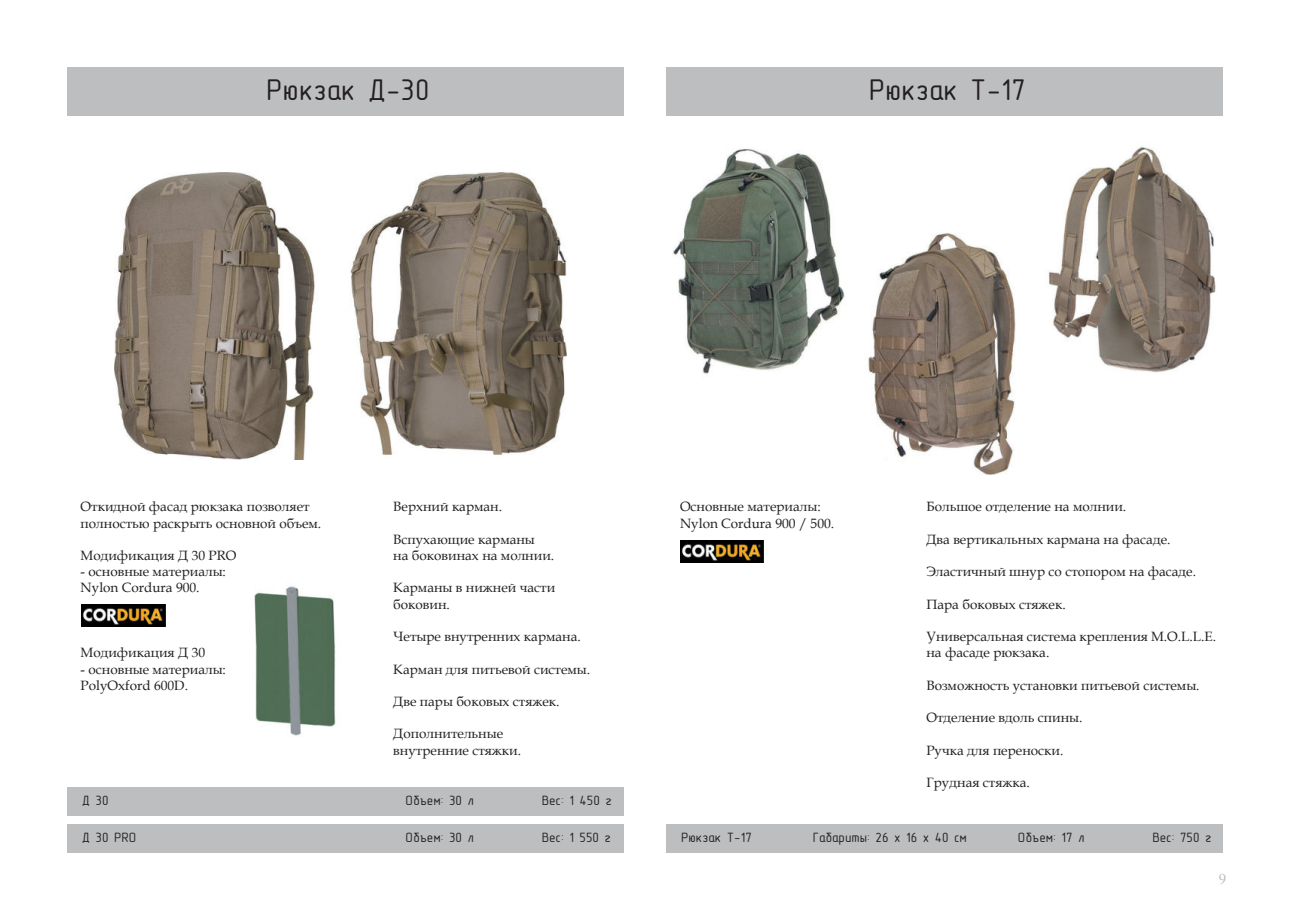
<style>
.page{position:relative;width:1289px;height:919px;background:#fff}
.page>*{position:absolute;margin:0;border:0;box-sizing:border-box;transform-origin:0 0}
.t1{font:30px "GOST Type B";color:#231f20}
.t2{font:15px "Times New Roman";color:#bcbec0}
.t3{font:13.5px/16.2px "Book Antiqua";color:#231f20}
.t4{font:13.5px "GOST Type B";color:#231f20}
</style>
<div class="page">
<div style="left:666px;top:67px;width:556px;height:49px;background:#bcbec0"></div>
<div style="left:666px;top:823px;width:556px;height:29px;background:#bcbec0"></div>
<img style="left:680px;top:540px;width:83px;height:22px">
<img style="left:672px;top:146px;width:544px;height:328px">
<div style="left:67px;top:67px;width:556px;height:49px;background:#bcbec0"></div>
<div style="left:67px;top:823px;width:556px;height:29px;background:#bcbec0"></div>
<div style="left:67px;top:787px;width:556px;height:28px;background:#bcbec0"></div>
<img style="left:82px;top:604px;width:83px;height:22px">
<img style="left:254px;top:586px;width:82px;height:150px">
<img style="left:114px;top:172px;width:452px;height:287px">
<h1 class="t1" style="left:266px;top:74px;width:165px">Рюкзак Д-30</h1>
<h1 class="t1" style="left:868px;top:74px;width:158px">Рюкзак Т-17</h1>
<p class="t3" style="left:81px;top:498px;width:242px">Откидной фасад рюкзака позволяет полностью раскрыть основной объем.</p>
<p class="t3" style="left:81px;top:547px;width:157px">Модификация Д 30 PRO</p>
<p class="t3" style="left:81px;top:563px;width:147px">- основные материалы:<br>Nylon Cordura 900.</p>
<p class="t3" style="left:81px;top:644px;width:126px">Модификация Д 30</p>
<p class="t3" style="left:81px;top:660px;width:147px">- основные материалы:<br>PolyOxford 600D.</p>
<p class="t3" style="left:393px;top:498px;width:110px">Верхний карман.</p>
<p class="t3" style="left:393px;top:531px;width:162px">Вспухающие карманы<br>на боковинах на молнии.</p>
<p class="t3" style="left:393px;top:579px;width:163px">Карманы в нижней части боковин.</p>
<p class="t3" style="left:393px;top:628px;width:189px">Четыре внутренних кармана.</p>
<p class="t3" style="left:393px;top:660px;width:198px">Карман для питьевой системы.</p>
<p class="t3" style="left:393px;top:693px;width:168px">Две пары боковых стяжек.</p>
<p class="t3" style="left:393px;top:725px;width:129px">Дополнительные внутренние стяжки.</p>
<p class="t3" style="left:680px;top:498px;width:156px">Основные материалы:<br>Nylon Cordura 900 / 500.</p>
<p class="t3" style="left:926px;top:498px;width:201px">Большое отделение на молнии.</p>
<p class="t3" style="left:926px;top:531px;width:245px">Два вертикальных кармана на фасаде.</p>
<p class="t3" style="left:926px;top:563px;width:271px">Эластичный шнур со стопором на фасаде.</p>
<p class="t3" style="left:926px;top:595px;width:141px">Пара боковых стяжек.</p>
<p class="t3" style="left:926px;top:628px;width:291px">Универсальная система крепления M.O.L.L.E. на фасаде рюкзака.</p>
<p class="t3" style="left:926px;top:676px;width:275px">Возможность установки питьевой системы.</p>
<p class="t3" style="left:926px;top:709px;width:158px">Отделение вдоль спины.</p>
<p class="t3" style="left:926px;top:741px;width:138px">Ручка для переноски.</p>
<p class="t3" style="left:926px;top:774px;width:105px">Грудная стяжка.</p>
<p class="t4" style="left:82px;top:793px;width:28px">Д 30</p>
<p class="t4" style="left:405px;top:793px;width:70px">Объем: 30 л</p>
<p class="t4" style="left:541px;top:793px;width:72px">Вес: 1 450 г</p>
<p class="t4" style="left:82px;top:829px;width:56px">Д 30 PRO</p>
<p class="t4" style="left:405px;top:829px;width:70px">Объем: 30 л</p>
<p class="t4" style="left:541px;top:829px;width:71px">Вес: 1 550 г</p>
<p class="t4" style="left:681px;top:829px;width:72px">Рюкзак Т-17</p>
<p class="t4" style="left:812px;top:829px;width:156px">Габариты: 26 х 16 х 40 см</p>
<p class="t4" style="left:1017px;top:829px;width:68px">Объем: 17 л</p>
<p class="t4" style="left:1152px;top:829px;width:61px">Вес: 750 г</p>
<p class="t2" style="left:1218px;top:869px;width:9px">9</p>
</div>
